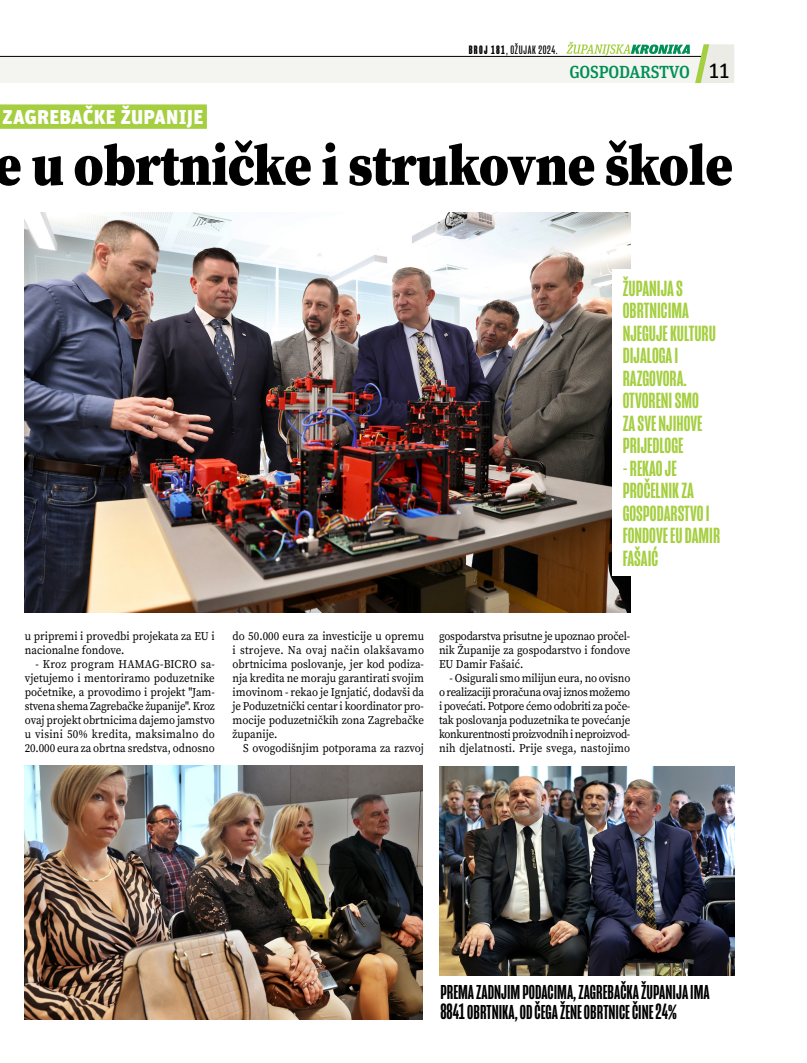
<style>
.page{position:relative;width:807px;height:1063px;background:#fff}
.page>*{position:absolute;margin:0;border:0;box-sizing:border-box;transform-origin:0 0}
.t1{font:900 57.75px "Source Serif Pro";letter-spacing:-.01em;color:#000;scale:.91 1}
.LID_zeleni{font:500 22.5px/22.5px "Mongoose";color:#a5cf41}
.t2{font:22.38px "Unit Pro";color:#000}
.LID_crni{font:500 20.62px/20px "Mongoose";color:#000}
.t3{font:900 20px "Unit Pro";letter-spacing:.01em;color:#fff}
.EGI_bez_lajne{font:500 17.5px "Unit Slab Pro";letter-spacing:-.01em;color:#008f55}
.t4{font:12.5px "Mongoose";letter-spacing:.05em;color:#000}
.TX_glavni{font:11.88px/14px "Source Serif Pro";color:#000;text-align:justify;scale:.92 1}
.s1{font-weight:700}
.s2{font-size:22.62px}
</style>
<div class="page">
<div style="left:0;top:57px;width:701px;height:26px;background:#f4f4f0"></div>
<hr style="left:0;top:56px;width:701px;height:1px;background:#000">
<svg style="left:566px;top:42px;width:167px;height:41px"></svg>
<div style="left:0;top:104px;width:207px;height:25px;background:#a5cf41"></div>
<img style="left:25px;top:213px;width:605px;height:399px">
<div style="left:611px;top:270px;width:122px;height:306px;background:#fff"></div>
<img style="left:25px;top:765px;width:397px;height:254px">
<img style="left:439px;top:766px;width:294px;height:210px">
<p class="t4" style="left:468px;top:43px;width:90px"><span class="s1">BROJ 181</span>, OŽUJAK 2024.</p>
<p class="EGI_bez_lajne" style="left:569px;top:60px;width:122px">GOSPODARSTVO</p>
<h3 class="t2" style="left:708px;top:55px;width:23px">11</h3>
<h3 class="t3" style="left:2px;top:102px;width:202px">ZAGREBAČKE ŽUPANIJE</h3>
<h1 class="t1" style="left:-6px;top:125px;width:813px">e u obrtničke i strukovne škole</h1>
<p class="LID_zeleni" style="left:622px;top:277px;width:95px">ŽUPANIJA S<br>OBRTNICIMA<br>NJEGUJE KULTURU<br>DIJALOGA I<br>RAZGOVORA.<br>OTVORENI SMO<br>ZA SVE NJIHOVE<br>PRIJEDLOGE</p>
<p class="LID_zeleni" style="left:622px;top:457px;width:99px">- REKAO JE<br>PROČELNIK ZA<br>GOSPODARSTVO I<br>FONDOVE EU DAMIR<br>FAŠAIĆ</p>
<p class="TX_glavni" style="left:25px;top:629px;width:208px">u pripremi i provedbi projekata za EU i nacionalne fondove.</p>
<p class="TX_glavni" style="left:25px;top:657px;width:208px;text-indent:11px">- Kroz program HAMAG-BICRO sa&shy;vjetujemo i mentoriramo poduzetnike početnike, a provodimo i projekt "Jam&shy;stvena shema Zagrebačke županije". Kroz ovaj projekt obrtnicima dajemo jamstvo u visini 50% kredita, maksimalno do 20.000 eura za obrtna sredstva, odnosno</p>
<p class="TX_glavni" style="left:232px;top:629px;width:209px">do 50.000 eura za investicije u opremu i strojeve. Na ovaj način olakšavamo obrtnicima poslovanje, jer kod podiza&shy;nja kredita ne moraju garantirati svojim imovinom - rekao je Ignjatić, dodavši da je Poduzetnički centar i koordinator pro&shy;mocije poduzetničkih zona Zagrebačke županije.</p>
<p class="TX_glavni" style="left:243px;top:741px;width:198px">S ovogodišnjim potporama za razvoj</p>
<p class="TX_glavni" style="left:439px;top:629px;width:209px">gospodarstva prisutne je upoznao pročel&shy;nik Županije za gospodarstvo i fondove EU Damir Fašaić.</p>
<p class="TX_glavni" style="left:439px;top:671px;width:209px;text-indent:11px">- Osigurali smo milijun eura, no ovisno o realizaciji proračuna ovaj iznos možemo i povećati. Potpore ćemo odobriti za poče&shy;tak poslovanja poduzetnika te povećanje konkurentnosti proizvodnih i neproizvod&shy;nih djelatnosti. Prije svega, nastojimo</p>
<p class="LID_crni" style="left:440px;top:982px;width:271px">PREMA ZADNJIM PODACIMA, ZAGREBAČKA ŽUPANIJA IMA<br><span class="s2">8841</span> OBRTNIKA, OD ČEGA ŽENE OBRTNICE ČINE <span class="s2">24</span>%</p>
</div>
